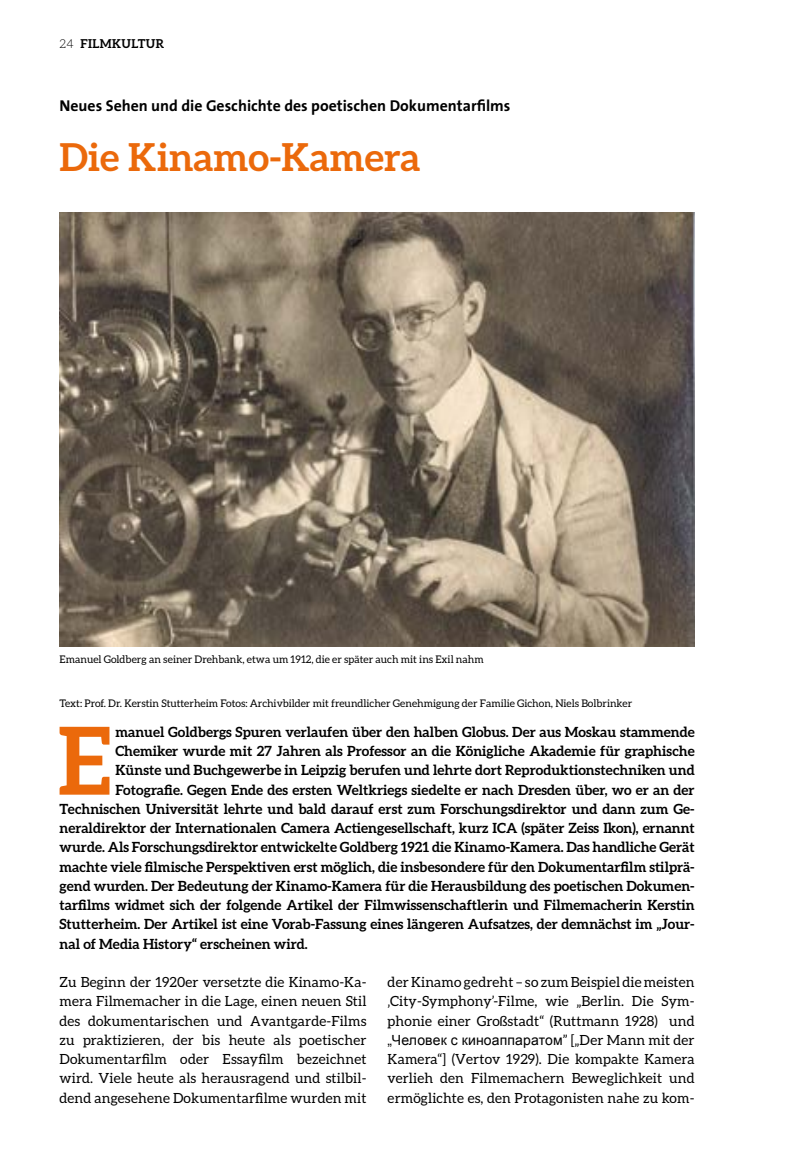
<style>
.page{position:relative;width:794px;height:1166px;background:#fff}
.page>*{position:absolute;margin:0;border:0;box-sizing:border-box;transform-origin:0 0}
.t1{font:700 93.8px "Aleo";color:#eb690b}
.t2{font:700 38.5px "Aleo";color:#eb690b}
.t3{font:700 15.75px "The Sans";color:#000}
.t4{font:700 14px "Aleo";color:#000}
.t5{font:14px/19.2px "Aleo";letter-spacing:.01em;color:#000;text-align:justify}
.t6{font:14px "Arial";letter-spacing:.01em;color:#000}
.t7{font:700 12.25px "Aleo";letter-spacing:.03em;color:#000}
.t8{font:10.5px "Aleo";color:#000}
.s1{font-weight:300}
.s2{font-family:"Aleo"}
</style>
<div class="page">
<img style="left:60px;top:212px;width:634px;height:434px">
<p class="t7" style="left:60px;top:37px;width:106px"><span class="s1">24</span> FILMKULTUR</p>
<p class="t3" style="left:60px;top:92px;width:452px">Neues Sehen und die Geschichte des poetischen Dokumentarfilms</p>
<h2 class="t2" style="left:60px;top:135px;width:362px">Die Kinamo-Kamera</h2>
<p class="t8" style="left:60px;top:654px;width:426px">Emanuel Goldberg an seiner Drehbank, etwa um 1912, die er später auch mit ins Exil nahm</p>
<p class="t8" style="left:60px;top:697px;width:574px">Text: Prof. Dr. Kerstin Stutterheim Fotos: Archivbilder mit freundlicher Genehmigung der Familie Gichon, Niels Bolbrinker</p>
<h1 class="t1" style="left:58px;top:707px;width:55px">E</h1>
<p class="t4" style="left:115px;top:724px;width:581px">manuel Goldbergs Spuren verlaufen über den halben Globus. Der aus Moskau stammende</p>
<p class="t4" style="left:115px;top:743px;width:581px">Chemiker wurde mit 27 Jahren als Professor an die Königliche Akademie für graphische</p>
<p class="t4" style="left:115px;top:762px;width:581px">Künste und Buchgewerbe in Leipzig berufen und lehrte dort Reproduktionstechniken und</p>
<p class="t4" style="left:115px;top:781px;width:581px">Fotografie. Gegen Ende des ersten Weltkriegs siedelte er nach Dresden über, wo er an der</p>
<p class="t4" style="left:60px;top:801px;width:636px">Technischen Universität lehrte und bald darauf erst zum Forschungsdirektor und dann zum Ge-</p>
<p class="t4" style="left:60px;top:820px;width:636px">neraldirektor der Internationalen Camera Actiengesellschaft, kurz ICA (später Zeiss Ikon), ernannt</p>
<p class="t4" style="left:60px;top:839px;width:636px">wurde. Als Forschungsdirektor entwickelte Goldberg 1921 die Kinamo-Kamera. Das handliche Gerät</p>
<p class="t4" style="left:60px;top:858px;width:636px">machte viele filmische Perspektiven erst möglich, die insbesondere für den Dokumentarfilm stilprä-</p>
<p class="t4" style="left:60px;top:878px;width:636px">gend wurden. Der Bedeutung der Kinamo-Kamera für die Herausbildung des poetischen Dokumen-</p>
<p class="t4" style="left:60px;top:897px;width:636px">tarfilms widmet sich der folgende Artikel der Filmwissenschaftlerin und Filmemacherin Kerstin</p>
<p class="t4" style="left:60px;top:916px;width:636px">Stutterheim. Der Artikel ist eine Vorab-Fassung eines längeren Aufsatzes, der demnächst im „Jour-</p>
<p class="t4" style="left:60px;top:935px;width:250px">nal of Media History“ erscheinen wird.</p>
<p class="t5" style="left:60px;top:972px;width:308px">Zu Beginn der 1920er versetzte die Kinamo-Ka&shy;mera Filmemacher in die Lage, einen neuen Stil des dokumentarischen und Avantgarde-Films zu praktizieren, der bis heute als poetischer Dokumentarfilm oder Essayfilm bezeichnet wird. Viele heute als herausragend und stilbil&shy;dend angesehene Dokumentarfilme wurden mit</p>
<p class="t5" style="left:388px;top:972px;width:308px">der Kinamo gedreht – so zum Beispiel die meisten ‚City-Symphony’-Filme, wie „Berlin. Die Sym&shy;phonie einer Großstadt“ (Ruttmann 1928) und</p>
<p class="t6" style="left:388px;top:1031px;width:308px">„Человек c киноаппаратом<span class="s2">” [„Der Mann mit der</span></p>
<p class="t5" style="left:388px;top:1049px;width:308px">Kamera“] (Vertov 1929). Die kompakte Kamera verlieh den Filmemachern Beweglichkeit und ermöglichte es, den Protagonisten nahe zu kom-</p>
</div>
